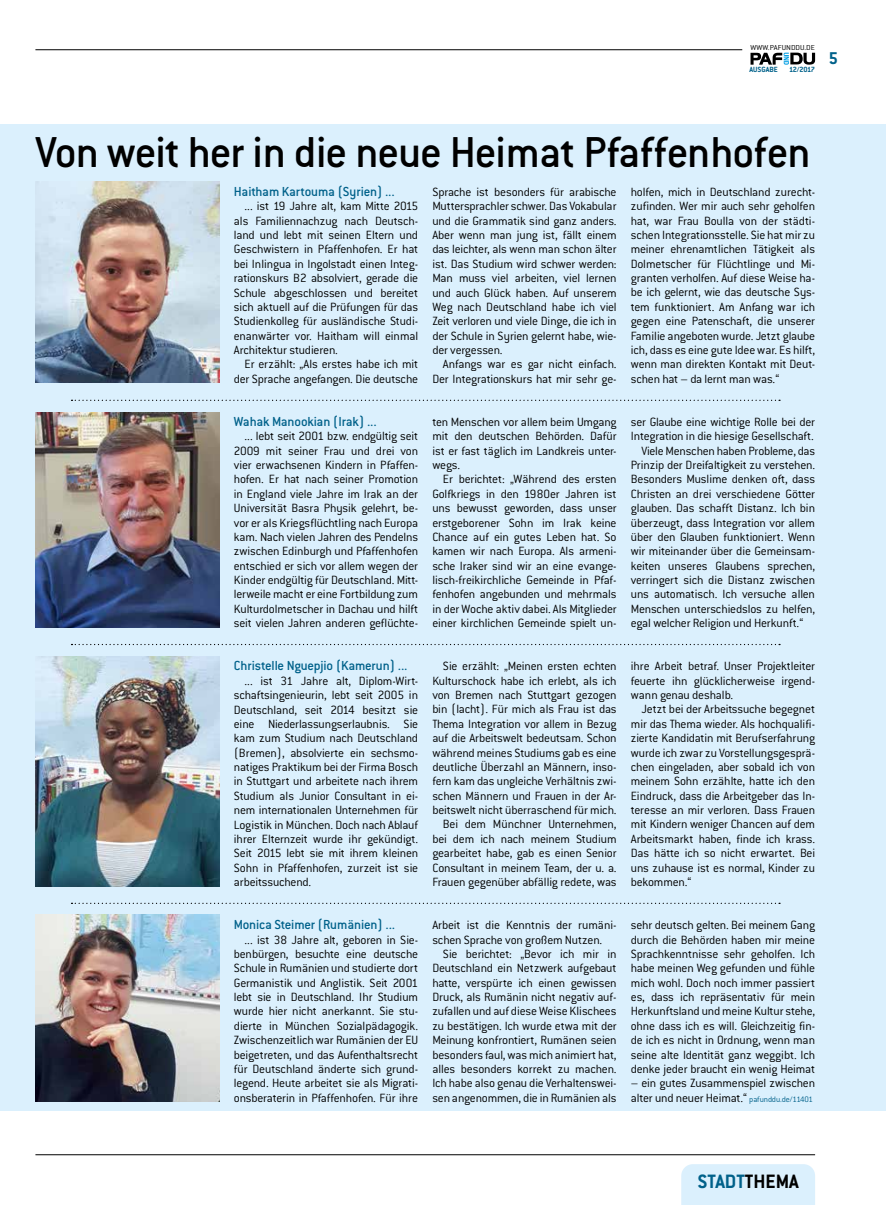
<style>
.page{position:relative;width:886px;height:1205px;background:#fff}
.page>*{position:absolute;margin:0;border:0;box-sizing:border-box;transform-origin:0 0}
.t1{font:500 47.5px "Conduit ITC Std";letter-spacing:-.02em;color:#000}
.t2{font:700 21.25px "Conduit ITC Std";color:#00618a}
.t3{font:700 18.75px "Conduit ITC Std";color:#00618a}
.t4{font:500 14.38px "Conduit ITC Std";letter-spacing:-.015em;color:#00618a}
.t5{font:300 13.12px/14.4px "Conduit ITC Std";letter-spacing:-.015em;color:#000;text-align:justify}
.t6{font:700 8.25px "Conduit ITC Std";letter-spacing:-.01em;color:#00618a}
.t7{font:300 7.88px "Conduit ITC Std";letter-spacing:.01em;color:#000;scale:1.1 1}
.s1{font-size:8.75px;color:#00618a}
.s2{color:#000}
</style>
<div class="page">
<div style="left:681px;top:1164px;width:134px;height:41px;background:#dbf0fd"></div>
<hr style="left:35px;top:50px;width:707px;height:1px;background:#000">
<hr style="left:35px;top:1154px;width:780px;height:1px;background:#000">
<svg style="left:750px;top:53px;width:65px;height:12px"></svg>
<div style="left:0;top:124px;width:886px;height:986px;background:#dbf0fd"></div>
<svg style="left:71px;top:400px;width:709px;height:1px"></svg>
<svg style="left:71px;top:644px;width:709px;height:1px"></svg>
<svg style="left:71px;top:903px;width:709px;height:1px"></svg>
<img style="left:35px;top:412px;width:185px;height:216px">
<img style="left:35px;top:656px;width:185px;height:230px">
<img style="left:35px;top:915px;width:185px;height:187px">
<img style="left:35px;top:182px;width:185px;height:201px">
<p class="t7" style="left:750px;top:42px;width:60px">WWW.PAFUNDDU.DE</p>
<p class="t6" style="left:749px;top:65px;width:30px">AUSGABE</p>
<p class="t6" style="left:789px;top:65px;width:27px">12/2017</p>
<h3 class="t3" style="left:828px;top:47px;width:11px">5</h3>
<h1 class="t1" style="left:35px;top:124px;width:777px">Von weit her in die neue Heimat Pfaffenhofen</h1>
<p class="t4" style="left:234px;top:183px;width:162px">Haitham Kartouma (Syrien) ...</p>
<p class="t5" style="left:234px;top:199px;width:186px;text-indent:11px">... ist 19 Jahre alt, kam Mitte 2015 als Familiennachzug nach Deutsch&shy;land und lebt mit seinen Eltern und Geschwistern in Pfaffenhofen. Er hat bei Inlingua in Ingolstadt einen Integ&shy;rationskurs B2 absolviert, gerade die Schule abgeschlossen und bereitet sich aktuell auf die Prüfungen für das Studienkolleg für ausländische Studi&shy;enanwärter vor. Haitham will einmal Architektur studieren.</p>
<p class="t5" style="left:234px;top:357px;width:186px;text-align:right">Er erzählt: „Als erstes habe ich mit der Sprache angefangen. Die deutsche</p>
<p class="t5" style="left:631px;top:184px;width:186px">holfen, mich in Deutschland zurecht&shy;zufinden. Wer mir auch sehr geholfen hat, war Frau Boulla von der städti&shy;schen Integrationsstelle. Sie hat mir zu meiner ehrenamtlichen Tätigkeit als Dolmetscher für Flüchtlinge und Mi&shy;granten verholfen. Auf diese Weise ha&shy;be ich gelernt, wie das deutsche Sys&shy;tem funktioniert. Am Anfang war ich gegen eine Patenschaft, die unserer Familie angeboten wurde. Jetzt glaube ich, dass es eine gute Idee war. Es hilft, wenn man direkten Kontakt mit Deut&shy;schen hat – da lernt man was.“</p>
<p class="t5" style="left:432px;top:184px;width:186px">Sprache ist besonders für arabische Muttersprachler schwer. Das Vokabular und die Grammatik sind ganz anders.<br>Aber wenn man jung ist, fällt einem das leichter, als wenn man schon älter ist. Das Studium wird schwer werden:<br>Man muss viel arbeiten, viel lernen und auch Glück haben. Auf unserem Weg nach Deutschland habe ich viel Zeit verloren und viele Dinge, die ich in der Schule in Syrien gelernt habe, wie&shy;der vergessen.</p>
<p class="t5" style="left:432px;top:357px;width:186px;text-align:right">Anfangs war es gar nicht einfach.<br>Der Integrationskurs hat mir sehr ge-</p>
<p class="t4" style="left:234px;top:413px;width:144px">Wahak Manookian (Irak) ...</p>
<p class="t5" style="left:234px;top:429px;width:186px;text-indent:11px">... lebt seit 2001 bzw. endgültig seit 2009 mit seiner Frau und drei von vier erwachsenen Kindern in Pfaffen&shy;hofen. Er hat nach seiner Promotion in England viele Jahre im Irak an der Universität Basra Physik gelehrt, be&shy;vor er als Kriegsflüchtling nach Europa kam. Nach vielen Jahren des Pendelns zwischen Edinburgh und Pfaffenhofen entschied er sich vor allem wegen der Kinder endgültig für Deutschland. Mitt&shy;lerweile macht er eine Fortbildung zum Kulturdolmetscher in Dachau und hilft seit vielen Jahren anderen geflüchte-</p>
<p class="t4" style="left:234px;top:657px;width:175px">Christelle Nguepjio (Kamerun) ...</p>
<p class="t5" style="left:234px;top:673px;width:186px;text-indent:11px">... ist 31 Jahre alt, Diplom-Wirt&shy;schaftsingenieurin, lebt seit 2005 in Deutschland, seit 2014 besitzt sie eine Niederlassungserlaubnis. Sie kam zum Studium nach Deutschland (Bremen), absolvierte ein sechsmo&shy;natiges Praktikum bei der Firma Bosch in Stuttgart und arbeitete nach ihrem Studium als Junior Consultant in ei&shy;nem internationalen Unternehmen für Logistik in München. Doch nach Ablauf ihrer Elternzeit wurde ihr gekündigt.<br>Seit 2015 lebt sie mit ihrem kleinen Sohn in Pfaffenhofen, zurzeit ist sie arbeitssuchend.</p>
<p class="t4" style="left:234px;top:916px;width:163px">Monica Steimer (Rumänien) ...</p>
<p class="t5" style="left:234px;top:932px;width:186px;text-indent:11px">... ist 38 Jahre alt, geboren in Sie&shy;benbürgen, besuchte eine deutsche Schule in Rumänien und studierte dort Germanistik und Anglistik. Seit 2001 lebt sie in Deutschland. Ihr Studium wurde hier nicht anerkannt. Sie stu&shy;dierte in München Sozialpädagogik.<br>Zwischenzeitlich war Rumänien der EU beigetreten, und das Aufenthaltsrecht für Deutschland änderte sich grund&shy;legend. Heute arbeitet sie als Migrati&shy;onsberaterin in Pfaffenhofen. Für ihre</p>
<p class="t5" style="left:432px;top:414px;width:186px">ten Menschen vor allem beim Umgang mit den deutschen Behörden. Dafür ist er fast täglich im Landkreis unter&shy;wegs.</p>
<p class="t5" style="left:432px;top:472px;width:186px;text-indent:11px">Er berichtet: „Während des ersten Golfkriegs in den 1980er Jahren ist uns bewusst geworden, dass unser erstgeborener Sohn im Irak keine Chance auf ein gutes Leben hat. So kamen wir nach Europa. Als armeni&shy;sche Iraker sind wir an eine evange&shy;lisch-freikirchliche Gemeinde in Pfaf&shy;fenhofen angebunden und mehrmals in der Woche aktiv dabei. Als Mitglieder einer kirchlichen Gemeinde spielt un-</p>
<p class="t5" style="left:631px;top:414px;width:186px">ser Glaube eine wichtige Rolle bei der</p>
<p class="t5" style="left:631px;top:429px;width:184px">Integration in die hiesige Gesellschaft.</p>
<p class="t5" style="left:641px;top:443px;width:175px">Viele Menschen haben Probleme, das</p>
<p class="t5" style="left:631px;top:457px;width:186px">Prinzip der Dreifaltigkeit zu verstehen.</p>
<p class="t5" style="left:631px;top:472px;width:186px">Besonders Muslime denken oft, dass</p>
<p class="t5" style="left:631px;top:486px;width:186px">Christen an drei verschiedene Götter</p>
<p class="t5" style="left:631px;top:500px;width:186px">glauben. Das schafft Distanz. Ich bin</p>
<p class="t5" style="left:631px;top:515px;width:186px">überzeugt, dass Integration vor allem</p>
<p class="t5" style="left:631px;top:529px;width:186px">über den Glauben funktioniert. Wenn</p>
<p class="t5" style="left:631px;top:543px;width:186px">wir miteinander über die Gemeinsam-</p>
<p class="t5" style="left:631px;top:558px;width:186px">keiten unseres Glaubens sprechen,</p>
<p class="t5" style="left:631px;top:572px;width:186px">verringert sich die Distanz zwischen</p>
<p class="t5" style="left:631px;top:587px;width:186px">uns automatisch. Ich versuche allen</p>
<p class="t5" style="left:631px;top:601px;width:186px">Menschen unterschiedslos zu helfen,</p>
<p class="t5" style="left:631px;top:615px;width:174px">egal welcher Religion und Herkunft.“</p>
<p class="t5" style="left:432px;top:659px;width:186px;text-align:right">Sie erzählt: „Meinen ersten echten Kulturschock habe ich erlebt, als ich von Bremen nach Stuttgart gezogen bin (lacht). Für mich als Frau ist das Thema Integration vor allem in Bezug auf die Arbeitswelt bedeutsam. Schon während meines Studiums gab es eine deutliche Überzahl an Männern, inso&shy;fern kam das ungleiche Verhältnis zwi&shy;schen Männern und Frauen in der Ar&shy;beitswelt nicht überraschend für mich.<br>Bei dem Münchner Unternehmen, bei dem ich nach meinem Studium gearbeitet habe, gab es einen Senior Consultant in meinem Team, der u. a.<br>Frauen gegenüber abfällig redete, was</p>
<p class="t5" style="left:631px;top:659px;width:186px">ihre Arbeit betraf. Unser Projektleiter feuerte ihn glücklicherweise irgend&shy;wann genau deshalb.</p>
<p class="t5" style="left:631px;top:702px;width:186px;text-indent:11px">Jetzt bei der Arbeitssuche begegnet mir das Thema wieder. Als hochqualifi&shy;zierte Kandidatin mit Berufserfahrung wurde ich zwar zu Vorstellungsgesprä&shy;chen eingeladen, aber sobald ich von meinem Sohn erzählte, hatte ich den Eindruck, dass die Arbeitgeber das In&shy;teresse an mir verloren. Dass Frauen mit Kindern weniger Chancen auf dem Arbeitsmarkt haben, finde ich krass.<br>Das hätte ich so nicht erwartet. Bei uns zuhause ist es normal, Kinder zu bekommen.“</p>
<p class="t5" style="left:432px;top:917px;width:186px">Arbeit ist die Kenntnis der rumäni&shy;schen Sprache von großem Nutzen.</p>
<p class="t5" style="left:432px;top:946px;width:186px;text-indent:11px">Sie berichtet: „Bevor ich mir in Deutschland ein Netzwerk aufgebaut hatte, verspürte ich einen gewissen Druck, als Rumänin nicht negativ auf&shy;zufallen und auf diese Weise Klischees zu bestätigen. Ich wurde etwa mit der Meinung konfrontiert, Rumänen seien besonders faul, was mich animiert hat, alles besonders korrekt zu machen.<br>Ich habe also genau die Verhaltenswei&shy;sen angenommen, die in Rumänien als</p>
<p class="t5" style="left:631px;top:917px;width:186px">sehr deutsch gelten. Bei meinem Gang durch die Behörden haben mir meine Sprachkenntnisse sehr geholfen. Ich habe meinen Weg gefunden und fühle mich wohl. Doch noch immer passiert es, dass ich repräsentativ für mein Herkunftsland und meine Kultur stehe, ohne dass ich es will. Gleichzeitig fin&shy;de ich es nicht in Ordnung, wenn man seine alte Identität ganz weggibt. Ich denke jeder braucht ein wenig Heimat</p>
<p class="t5" style="left:631px;top:1075px;width:186px">– ein gutes Zusammenspiel zwischen alter und neuer Heimat.“ <span class="s1">pafunddu.de/11401</span></p>
<h2 class="t2" style="left:697px;top:1169px;width:103px">STADT<span class="s2">THEMA</span></h2>
</div>
